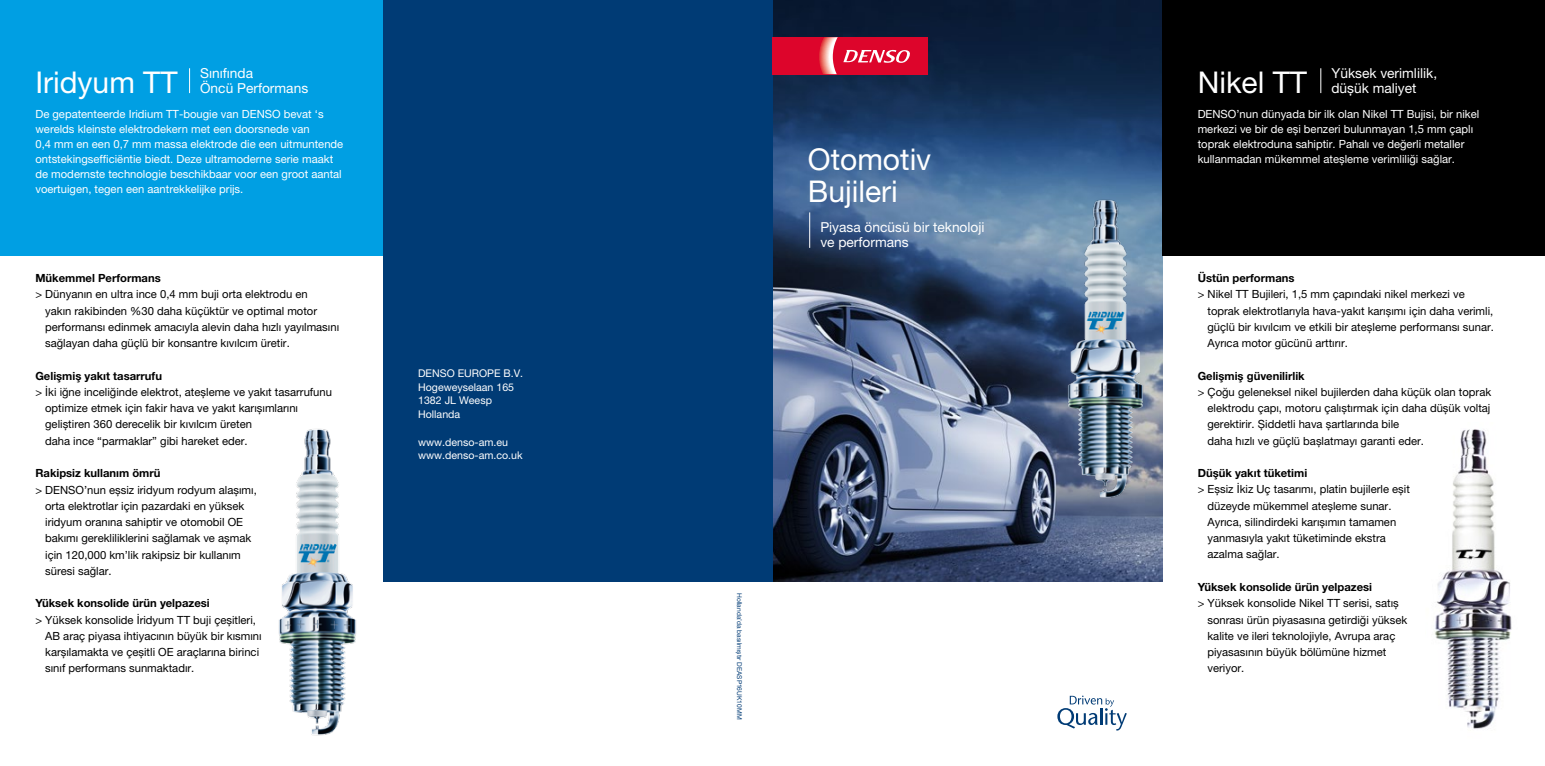
<style>
.page{position:relative;width:1545px;height:766px;background:#fff}
.page>*{position:absolute;margin:0;border:0;box-sizing:border-box;transform-origin:0 0}
.t1{font:30px/32.5px "Helvetica Neue LT Pro";color:#fff}
.t2{font:13.75px/15px "Helvetica Neue LT Pro";color:#fff}
.t3{font:11.25px/16.2px "Helvetica Neue LT Pro";color:#000}
.t4{font:11.25px/15px "Helvetica Neue LT Pro";color:#fff}
.t5{font:700 11.25px "Helvetica Neue LT Pro";color:#000}
.t6{font:10.62px/13.8px "Helvetica Neue LT Pro";color:#fff}
.t7{font:6.62px "Helvetica Neue LT Pro";color:#003b75}
</style>
<div class="page">
<img style="left:772px;top:0;width:390px;height:581px">
<div style="left:383px;top:0;width:389px;height:581px;background:#003b75"></div>
<div style="left:0;top:0;width:383px;height:255px;background:#009fe3"></div>
<div style="left:1162px;top:0;width:383px;height:255px;background:#000"></div>
<img style="left:1434px;top:429px;width:78px;height:300px">
<img style="left:279px;top:429px;width:77px;height:307px">
<img style="left:1064px;top:191px;width:84px;height:326px">
<div style="left:772px;top:37px;width:156px;height:37px;background:#dd052b"></div>
<svg style="left:819px;top:37px;width:91px;height:37px"></svg>
<hr style="left:809px;top:212px;width:1px;height:36px;background:#fff">
<svg style="left:1057px;top:695px;width:70px;height:35px"></svg>
<svg style="left:189px;top:68px;width:1px;height:25px"></svg>
<svg style="left:1320px;top:68px;width:1px;height:25px"></svg>
<p class="t2" style="left:200px;top:65px;width:109px">Sınıfında<br>Öncü Performans</p>
<p class="t4" style="left:35px;top:106px;width:309px">De gepatenteerde Iridium TT-bougie van DENSO bevat ‘s werelds kleinste elektrodekern met een doorsnede van<br>0,4 mm en een 0,7 mm massa elektrode die een uitmuntende ontstekingsefficiëntie biedt. Deze ultramoderne serie maakt de modernste technologie beschikbaar voor een groot aantal voertuigen, tegen een aantrekkelijke prijs.</p>
<p class="t4" style="left:1198px;top:106px;width:283px">DENSO’nun dünyada bir ilk olan Nikel TT Bujisi, bir nikel merkezi ve bir de eşi benzeri bulunmayan 1,5 mm çaplı toprak elektroduna sahiptir. Pahalı ve değerli metaller kullanmadan mükemmel ateşleme verimliliği sağlar.</p>
<p class="t2" style="left:1331px;top:65px;width:107px">Yüksek verimlilik, düşük maliyet</p>
<h1 class="t1" style="left:35px;top:66px;width:144px">Iridyum TT</h1>
<h1 class="t1" style="left:1198px;top:66px;width:111px">Nikel TT</h1>
<h1 class="t1" style="left:808px;top:142px;width:125px">Otomotiv<br>Bujileri</h1>
<p class="t2" style="left:820px;top:220px;width:166px">Piyasa öncüsü bir teknoloji ve performans</p>
<p class="t5" style="left:35px;top:271px;width:127px">Mükemmel Performans</p>
<p class="t3" style="left:45px;top:286px;width:296px;text-indent:-10px">&gt; Dünyanın en ultra ince 0,4 mm buji orta elektrodu en<br>yakın rakibinden %30 daha küçüktür ve optimal motor performansı edinmek amacıyla alevin daha hızlı yayılmasını sağlayan daha güçlü bir konsantre kıvılcım üretir.</p>
<p class="t5" style="left:35px;top:368px;width:128px">Gelişmiş yakıt tasarrufu</p>
<p class="t3" style="left:45px;top:383px;width:288px;text-indent:-10px">&gt; İki iğne inceliğinde elektrot, ateşleme ve yakıt tasarrufunu optimize etmek için fakir hava ve yakıt karışımlarını geliştiren 360 derecelik bir kıvılcım üreten<br>daha ince “parmaklar” gibi hareket eder.</p>
<p class="t5" style="left:35px;top:466px;width:127px">Rakipsiz kullanım ömrü</p>
<p class="t3" style="left:45px;top:481px;width:213px;text-indent:-10px">&gt; DENSO’nun eşsiz iridyum rodyum alaşımı, orta elektrotlar için pazardaki en yüksek iridyum oranına sahiptir ve otomobil OE bakımı gerekliliklerini sağlamak ve aşmak için 120,000 km’lik rakipsiz bir kullanım süresi sağlar.</p>
<p class="t5" style="left:35px;top:596px;width:176px">Yüksek konsolide ürün yelpazesi</p>
<p class="t3" style="left:45px;top:611px;width:218px;text-indent:-10px">&gt; Yüksek konsolide İridyum TT buji çeşitleri, AB araç piyasa ihtiyacının büyük bir kısmını karşılamakta ve çeşitli OE araçlarına birinci sınıf performans sunmaktadır.</p>
<p class="t6" style="left:418px;top:366px;width:107px">DENSO EUROPE B.V.<br>Hogeweyselaan 165<br>1382 JL Weesp<br>Hollanda</p>
<p class="t6" style="left:418px;top:434px;width:106px">www.denso-am.eu www.denso-am.co.uk</p>
<p class="t7" style="left:743px;top:592px;width:128px;rotate:90deg">Hollanda’da basılmıştır DEASP16UK10MM</p>
<p class="t5" style="left:1198px;top:271px;width:98px">Üstün performans</p>
<p class="t3" style="left:1207px;top:286px;width:288px;text-indent:-10px">&gt; Nikel TT Bujileri, 1,5 mm çapındaki nikel merkezi ve toprak elektrotlarıyla hava-yakıt karışımı için daha verimli, güçlü bir kıvılcım ve etkili bir ateşleme performansı sunar.<br>Ayrıca motor gücünü arttırır.</p>
<p class="t5" style="left:1198px;top:368px;width:108px">Gelişmiş güvenilirlik</p>
<p class="t3" style="left:1207px;top:383px;width:285px;text-indent:-10px">&gt; Çoğu geleneksel nikel bujilerden daha küçük olan toprak elektrodu çapı, motoru çalıştırmak için daha düşük voltaj gerektirir. Şiddetli hava şartlarında bile<br>daha hızlı ve güçlü başlatmayı garanti eder.</p>
<p class="t5" style="left:1198px;top:466px;width:111px">Düşük yakıt tüketimi</p>
<p class="t3" style="left:1207px;top:481px;width:204px;text-indent:-10px">&gt; Eşsiz İkiz Uç tasarımı, platin bujilerle eşit düzeyde mükemmel ateşleme sunar.<br>Ayrıca, silindirdeki karışımın tamamen yanmasıyla yakıt tüketiminde ekstra azalma sağlar.</p>
<p class="t5" style="left:1198px;top:579px;width:176px">Yüksek konsolide ürün yelpazesi</p>
<p class="t3" style="left:1207px;top:594px;width:201px;text-indent:-10px">&gt; Yüksek konsolide Nikel TT serisi, satış sonrası ürün piyasasına getirdiği yüksek kalite ve ileri teknolojiyle, Avrupa araç piyasasının büyük bölümüne hizmet veriyor.</p>
</div>
